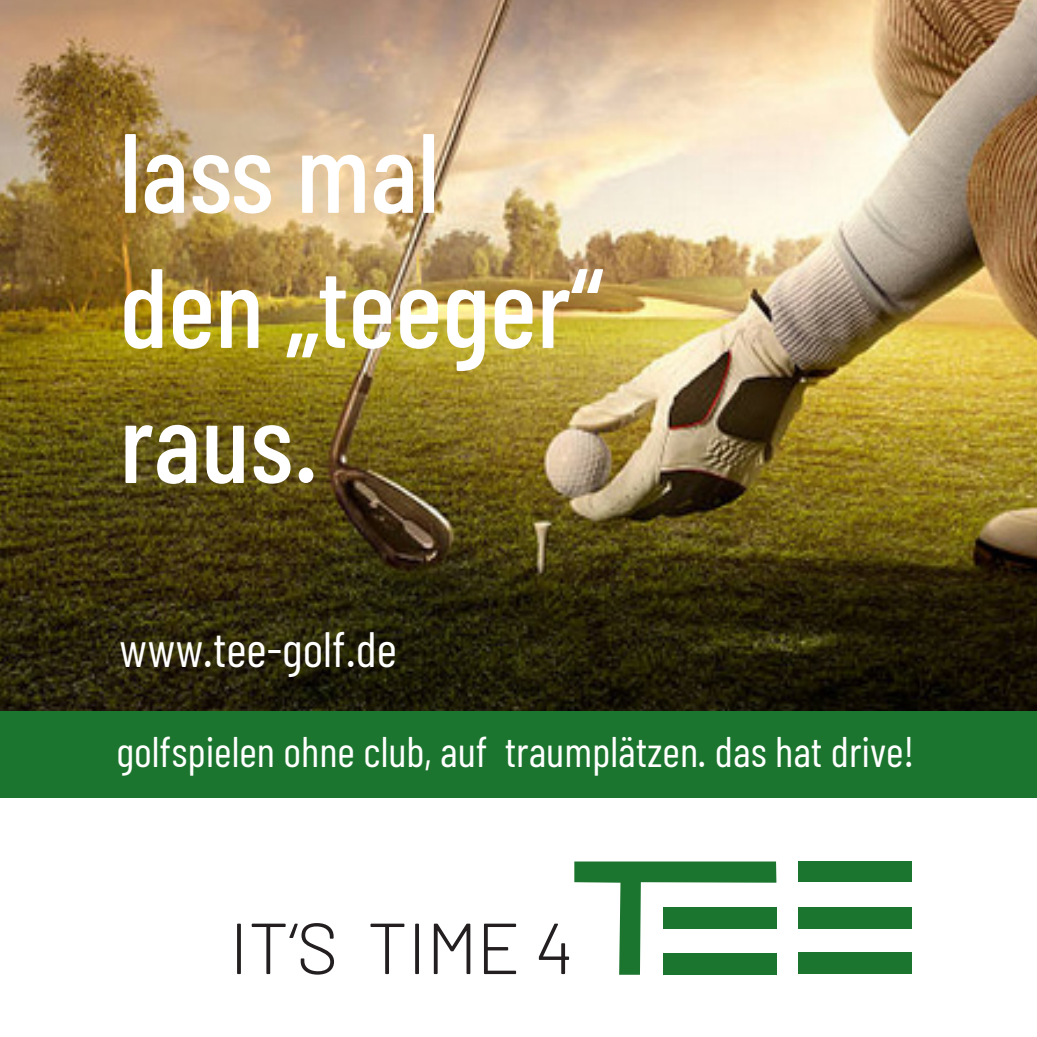
<style>
.page{position:relative;width:1037px;height:1037px;background:#fff}
.page>*{position:absolute;margin:0;border:0;box-sizing:border-box;transform-origin:0 0}
.t1{font:500 112.5px/135px "Barlow Condensed";color:#fff}
.t2{font:300 72px "Barlow";color:#231f20}
.t3{font:49.5px "Barlow Condensed";color:#fff}
.t4{font:42.75px "Barlow Condensed";color:#fff}
</style>
<div class="page">
<img style="left:0;top:0;width:1036px;height:711px">
<div style="left:0;top:711px;width:1036px;height:86px;background:#1c752e"></div>
<svg style="left:574px;top:861px;width:202px;height:113px"></svg>
<div style="left:662px;top:906px;width:114px;height:22px;background:#1c752e"></div>
<div style="left:662px;top:952px;width:114px;height:22px;background:#1c752e"></div>
<div style="left:798px;top:861px;width:113px;height:21px;background:#1c752e"></div>
<div style="left:798px;top:906px;width:113px;height:22px;background:#1c752e"></div>
<div style="left:798px;top:952px;width:113px;height:22px;background:#1c752e"></div>
<h1 class="t1" style="left:120px;top:102px;width:485px">lass mal den „teeger“ raus.</h1>
<p class="t3" style="left:120px;top:618px;width:279px">www.tee-golf.de</p>
<p class="t4" style="left:116px;top:724px;width:799px">golfspielen ohne club, auf traumplätzen. das hat drive!</p>
<h2 class="t2" style="left:230px;top:903px;width:345px">IT‘S TIME 4</h2>
</div>
